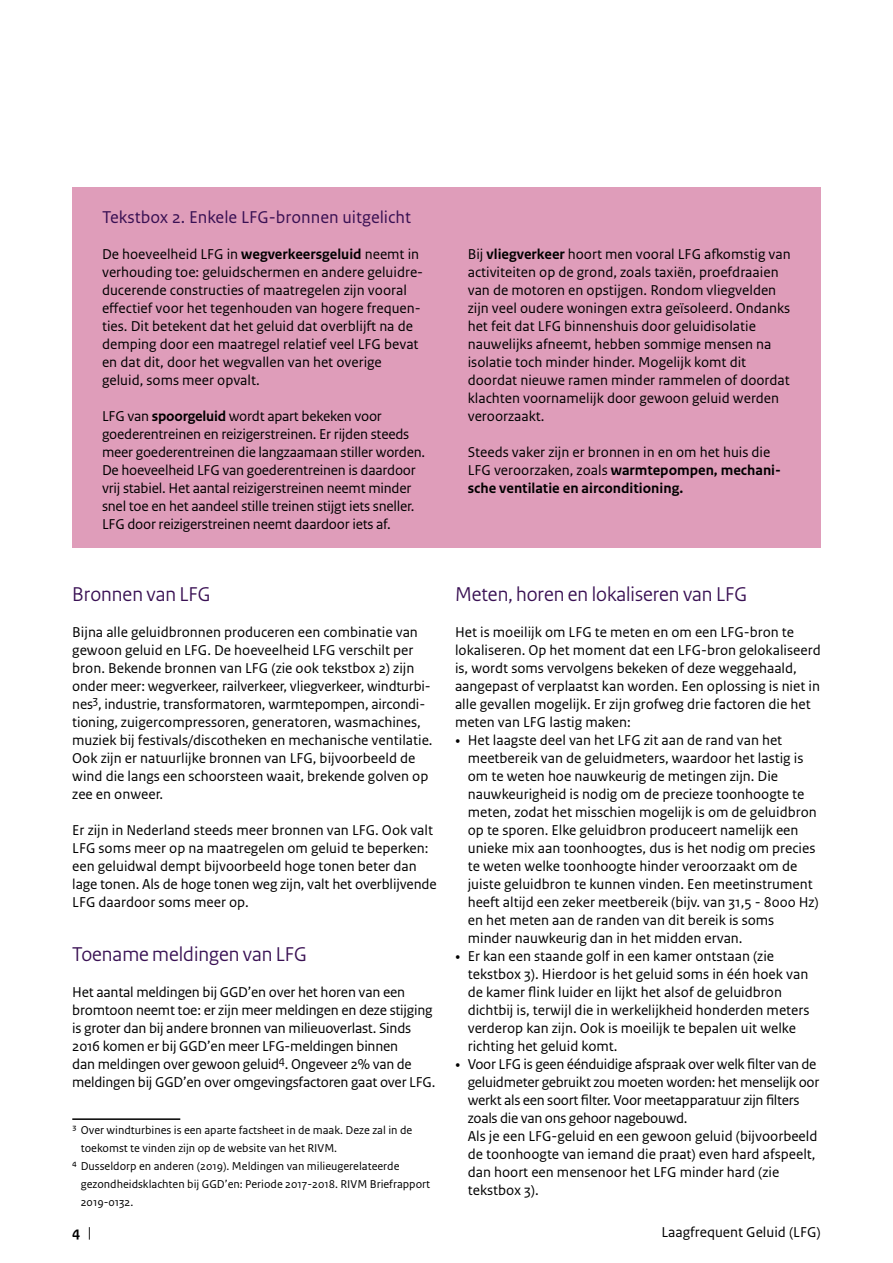
<style>
.page{position:relative;width:893px;height:1263px;background:#fff}
.page>*{position:absolute;margin:0;border:0;box-sizing:border-box;transform-origin:0 0}
._05_RIVM_Paragraafko{font:21px "Rijksoverheid Sans Heading";color:#391053}
.Textbox_KOP{font:18px "Rijksoverheid Sans Text";color:#391053}
._10_RIVM_Broodtekst{font:15px/18px "Rijksoverheid Sans Text";color:#000}
._22_RIVM_Kader_Brood{font:15px/18px "Rijksoverheid Sans Text";color:#000}
._09_RIVM_Inleiding{font:15px/18px "Rijksoverheid Sans Text";letter-spacing:-.015em;color:#000}
._10_RIVM_Broodtekst-2{font:15px/18px "Rijksoverheid Sans Text";letter-spacing:-.02em;color:#000}
.t1{font:700 15px "Rijksoverheid Sans Text";color:#000}
._15_RIVM_Voetnoot{font:12px/18px "Rijksoverheid Sans Text";color:#000}
.s1{font-weight:700}
.s2{font-family:"Rijksoverheid Serif"}
.s3{font-weight:400}
</style>
<div class="page">
<div style="left:72px;top:187px;width:749px;height:361px;background:#df9dba"></div>
<hr style="left:72px;top:1118px;width:108px;height:2px;background:#000">
<h3 class="Textbox_KOP" style="left:102px;top:207px;width:311px">Tekstbox 2. Enkele LFG-bronnen uitgelicht</h3>
<p class="_22_RIVM_Kader_Brood" style="left:102px;top:245px;width:323px">De hoeveelheid LFG in <span class="s1">wegverkeersgeluid</span> neemt in verhouding toe: geluidschermen en andere geluidre&shy;ducerende constructies of maatregelen zijn vooral effectief voor het tegenhouden van hogere frequen&shy;ties. Dit betekent dat het geluid dat overblijft na de demping door een maatregel relatief veel LFG bevat en dat dit, door het wegvallen van het overige geluid, soms meer opvalt.</p>
<p class="_22_RIVM_Kader_Brood" style="left:102px;top:407px;width:325px">LFG van <span class="s1">spoorgeluid</span> wordt apart bekeken voor goederentreinen en reizigerstreinen. Er rijden steeds meer goederentreinen die langzaamaan stiller worden.<br>De hoeveelheid LFG van goederentreinen is daardoor vrij stabiel. Het aantal reizigerstreinen neemt minder snel toe en het aandeel stille treinen stijgt iets sneller.<br>LFG door reizigerstreinen neemt daardoor iets af.</p>
<p class="_22_RIVM_Kader_Brood" style="left:468px;top:245px;width:325px">Bij <span class="s1">vliegverkeer</span> hoort men vooral LFG afkomstig van activiteiten op de grond, zoals taxiën, proefdraaien van de motoren en opstijgen. Rondom vliegvelden zijn veel oudere woningen extra geïsoleerd. Ondanks het feit dat LFG binnenshuis door geluidisolatie nauwelijks afneemt, hebben sommige mensen na isolatie toch minder hinder. Mogelijk komt dit doordat nieuwe ramen minder rammelen of doordat klachten voornamelijk door gewoon geluid werden veroorzaakt.</p>
<p class="_22_RIVM_Kader_Brood" style="left:468px;top:443px;width:315px">Steeds vaker zijn er bronnen in en om het huis die<br>LFG veroorzaken, zoals <span class="s1">warmtepompen, mechani&shy;sche ventilatie en airconditioning.</span></p>
<p class="_05_RIVM_Paragraafko" style="left:72px;top:582px;width:140px">Bronnen van LFG</p>
<p class="_10_RIVM_Broodtekst" style="left:72px;top:623px;width:362px">Bijna alle geluidbronnen produceren een combinatie van gewoon geluid en LFG. De hoeveelheid LFG verschilt per bron. Bekende bronnen van LFG (zie ook tekstbox 2) zijn onder meer: wegverkeer, railverkeer, vliegverkeer, windturbi&shy;nes<sup>3</sup>, industrie, transformatoren, warmtepompen, aircondi&shy;tioning, zuigercompressoren, generatoren, wasmachines, muziek bij festivals/discotheken en mechanische ventilatie.<br>Ook zijn er natuurlijke bronnen van LFG, bijvoorbeeld de wind die langs een schoorsteen waait, brekende golven op zee en onweer.</p>
<p class="_10_RIVM_Broodtekst" style="left:72px;top:821px;width:366px">Er zijn in Nederland steeds meer bronnen van LFG. Ook valt LFG soms meer op na maatregelen om geluid te beperken: een geluidwal dempt bijvoorbeeld hoge tonen beter dan lage tonen. Als de hoge tonen weg zijn, valt het overblijvende LFG daardoor soms meer op.</p>
<p class="_05_RIVM_Paragraafko" style="left:72px;top:942px;width:236px">Toename meldingen van LFG</p>
<p class="_09_RIVM_Inleiding" style="left:72px;top:983px;width:334px">Het aantal meldingen bij GGD’en over het horen van een</p>
<p class="_09_RIVM_Inleiding" style="left:72px;top:1001px;width:365px">bromtoon neemt toe: er zijn meer meldingen en deze stijging is groter dan bij andere bronnen van milieuoverlast. Sinds 2016 komen er bij GGD’en meer LFG-meldingen binnen<br>dan meldingen over gewoon geluid<sup>4</sup>. Ongeveer 2% van de meldingen bij GGD’en over omgevingsfactoren gaat over LFG.</p>
<p class="_15_RIVM_Voetnoot" style="left:81px;top:1121px;width:333px;text-indent:-9px">3 Over windturbines is een aparte factsheet in de maak. Deze zal in de toekomst te vinden zijn op de website van het RIVM.</p>
<p class="_15_RIVM_Voetnoot" style="left:81px;top:1157px;width:351px;text-indent:-9px">4 Dusseldorp en anderen (2019). Meldingen van milieugerelateerde gezondheidsklachten bij GGD’en: Periode 2017-2018. RIVM Briefrapport<br>2019-0132.</p>
<p class="_05_RIVM_Paragraafko" style="left:455px;top:582px;width:294px">Meten, horen en lokaliseren van LFG</p>
<p class="_09_RIVM_Inleiding" style="left:455px;top:623px;width:367px">Het is moeilijk om LFG te meten en om een LFG-bron te lokaliseren. Op het moment dat een LFG-bron gelokaliseerd is, wordt soms vervolgens bekeken of deze weggehaald, aangepast of verplaatst kan worden. Een oplossing is niet in alle gevallen mogelijk. Er zijn grofweg drie factoren die het meten van LFG lastig maken:</p>
<p class="_10_RIVM_Broodtekst" style="left:468px;top:731px;width:353px;text-indent:-13px"><span class="s2">•</span> Het laagste deel van het LFG zit aan de rand van het meetbereik van de geluidmeters, waardoor het lastig is om te weten hoe nauwkeurig de metingen zijn. Die nauwkeurigheid is nodig om de precieze toonhoogte te meten, zodat het misschien mogelijk is om de geluidbron op te sporen. Elke geluidbron produceert namelijk een unieke mix aan toonhoogtes, dus is het nodig om precies te weten welke toonhoogte hinder veroorzaakt om de juiste geluidbron te kunnen vinden. Een meetinstrument heeft altijd een zeker meetbereik (bijv. van 31,5 - 8000 Hz) en het meten aan de randen van dit bereik is soms minder nauwkeurig dan in het midden ervan.</p>
<p class="_10_RIVM_Broodtekst" style="left:468px;top:947px;width:343px;text-indent:-13px"><span class="s2">•</span> Er kan een staande golf in een kamer ontstaan (zie tekstbox 3). Hierdoor is het geluid soms in één hoek van de kamer flink luider en lijkt het alsof de geluidbron dichtbij is, terwijl die in werkelijkheid honderden meters verderop kan zijn. Ook is moeilijk te bepalen uit welke richting het geluid komt.</p>
<p class="_10_RIVM_Broodtekst-2" style="left:468px;top:1055px;width:353px;text-indent:-13px"><span class="s2">•</span> Voor LFG is geen éénduidige afspraak over welk filter van de geluidmeter gebruikt zou moeten worden: het menselijk oor werkt als een soort filter. Voor meetapparatuur zijn filters zoals die van ons gehoor nagebouwd.<br>Als je een LFG-geluid en een gewoon geluid (bijvoorbeeld de toonhoogte van iemand die praat) even hard afspeelt, dan hoort een mensenoor het LFG minder hard (zie tekstbox 3).</p>
<p class="t1" style="left:72px;top:1223px;width:21px">4 <span class="s3">|</span></p>
<p class="_10_RIVM_Broodtekst" style="left:661px;top:1223px;width:161px">Laagfrequent Geluid (LFG)</p>
</div>
